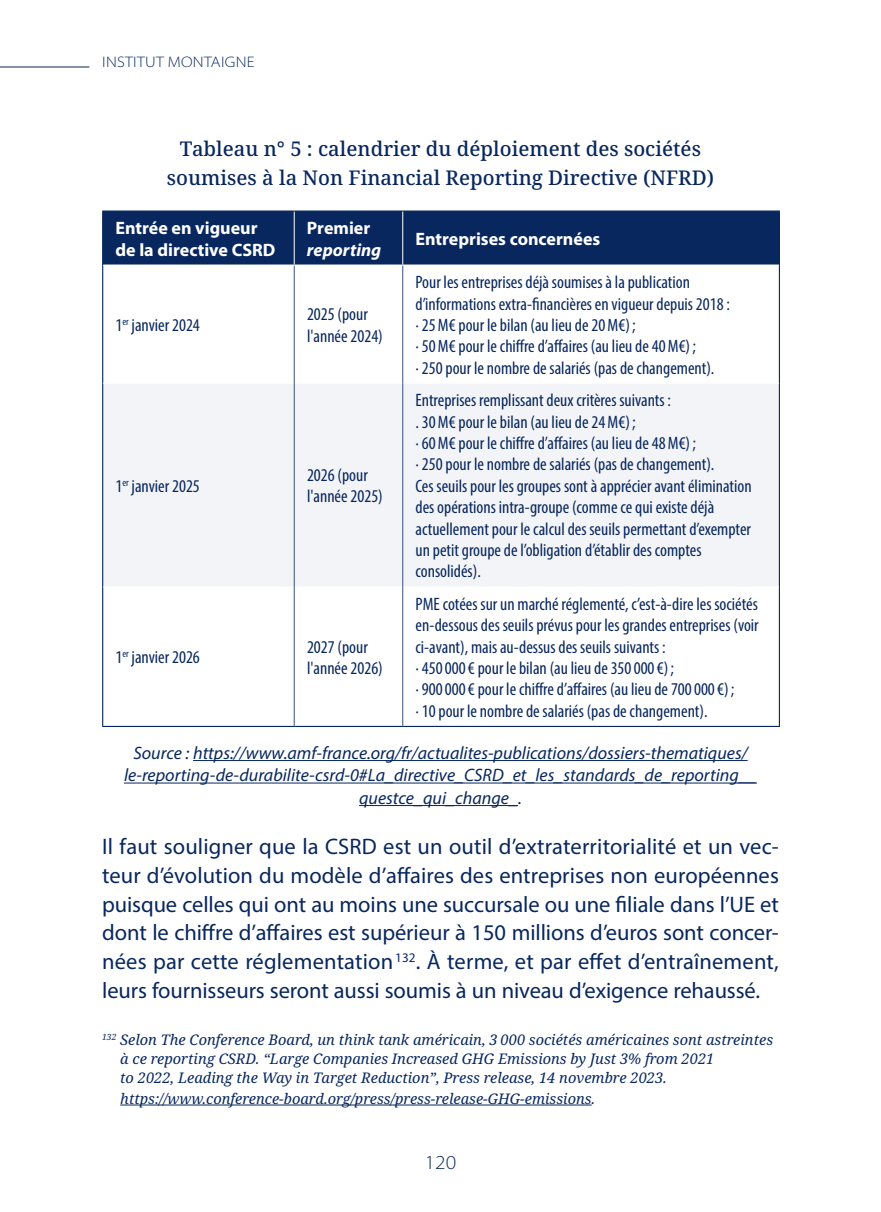
<style>
.page{position:relative;width:881px;height:1212px;background:#fff}
.page>*{position:absolute;margin:0;border:0;box-sizing:border-box;transform-origin:0 0}
.t1{font:22.5px/28.8px "Myriad Pro";letter-spacing:-.005em;color:#08275e;text-align:justify}
.t2{font:500 20.25px/28.8px "Noto Serif";color:#08275e;text-align:center}
.t3{font:300 semi-expanded 19.8px "Myriad Pro";color:#08275e}
.t4{font:condensed 18px/21.4px "Myriad Pro";color:#08275e}
.t5{font:italic 18px/22.5px "Myriad Pro";color:#08275e;text-align:center}
.t6{font:700 18px/21.4px "Myriad Pro";color:#fff}
.t7{font:italic 700 18px "Myriad Pro";color:#fff}
.t8{font:300 semi-expanded 15.3px "Myriad Pro";letter-spacing:.02em;color:#08275e}
.t9{font:italic 14.62px/19.6px "Noto Serif";color:#08275e}
</style>
<div class="page">
<hr style="left:0;top:67px;width:89px;height:1px;background:#08275e">
<div style="left:103px;top:212px;width:675px;height:52px;background:#08275e"></div>
<svg style="left:103px;top:266px;width:675px;height:460px"></svg>
<div style="left:103px;top:384px;width:675px;height:202px;background:#f3f4f7"></div>
<hr style="left:102px;top:210px;width:192px;height:2px;background:#08275e">
<hr style="left:102px;top:212px;width:1px;height:53px;background:#08275e">
<hr style="left:294px;top:210px;width:108px;height:2px;background:#08275e">
<hr style="left:402px;top:210px;width:377px;height:2px;background:#08275e">
<hr style="left:778px;top:212px;width:1px;height:53px;background:#08275e">
<hr style="left:102px;top:265px;width:1px;height:118px;background:#08275e">
<hr style="left:778px;top:265px;width:1px;height:118px;background:#08275e">
<hr style="left:102px;top:383px;width:1px;height:204px;background:#08275e">
<hr style="left:778px;top:383px;width:1px;height:204px;background:#08275e">
<hr style="left:102px;top:587px;width:1px;height:139px;background:#08275e">
<hr style="left:778px;top:587px;width:1px;height:139px;background:#08275e">
<hr style="left:102px;top:726px;width:192px;height:1px;background:#08275e">
<hr style="left:294px;top:726px;width:108px;height:1px;background:#08275e">
<hr style="left:402px;top:726px;width:377px;height:1px;background:#08275e">
<hr style="left:103px;top:383px;width:191px;height:1px;background:#fff">
<hr style="left:294px;top:383px;width:108px;height:1px;background:#fff">
<hr style="left:403px;top:383px;width:375px;height:1px;background:#fff">
<hr style="left:103px;top:586px;width:191px;height:1px;background:#fff">
<hr style="left:294px;top:586px;width:108px;height:1px;background:#fff">
<hr style="left:403px;top:586px;width:375px;height:1px;background:#fff">
<hr style="left:294px;top:266px;width:1px;height:117px;background:#39527e">
<hr style="left:402px;top:266px;width:1px;height:117px;background:#39527e">
<hr style="left:294px;top:383px;width:1px;height:204px;background:#39527e">
<hr style="left:402px;top:383px;width:1px;height:204px;background:#39527e">
<hr style="left:294px;top:587px;width:1px;height:139px;background:#39527e">
<hr style="left:402px;top:587px;width:1px;height:139px;background:#39527e">
<hr style="left:294px;top:212px;width:1px;height:52px;background:#fff">
<hr style="left:402px;top:212px;width:1px;height:52px;background:#fff">
<hr style="left:193px;top:760px;width:554px;height:1px;background:#08275e">
<hr style="left:124px;top:782px;width:632px;height:1px;background:#08275e">
<hr style="left:359px;top:805px;width:159px;height:1px;background:#08275e">
<hr style="left:120px;top:1104px;width:471px;height:1px;background:#08275e">
<p class="t8" style="left:102px;top:53px;width:154px">INSTITUT MONTAIGNE</p>
<p class="t2" style="left:167px;top:135px;width:548px">Tableau n° 5 : calendrier du déploiement des sociétés soumises à la Non Financial Reporting Directive (NFRD)</p>
<p class="t6" style="left:115px;top:217px;width:161px">Entrée en vigueur de la directive CSRD</p>
<p class="t6" style="left:307px;top:217px;width:65px">Premier</p>
<p class="t7" style="left:307px;top:238px;width:76px">reporting</p>
<p class="t4" style="left:115px;top:314px;width:86px">1<sup>er</sup> janvier 2024</p>
<p class="t4" style="left:307px;top:303px;width:77px">2025 (pour l'année 2024)</p>
<p class="t4" style="left:115px;top:475px;width:86px">1<sup>er</sup> janvier 2025</p>
<p class="t4" style="left:307px;top:464px;width:77px">2026 (pour l'année 2025)</p>
<p class="t4" style="left:115px;top:646px;width:86px">1<sup>er</sup> janvier 2026</p>
<p class="t4" style="left:307px;top:636px;width:77px">2027 (pour l'année 2026)</p>
<p class="t6" style="left:415px;top:227px;width:186px">Entreprises concernées</p>
<p class="t4" style="left:415px;top:271px;width:316px">Pour les entreprises déjà soumises à la publication d’informations extra-financières en vigueur depuis 2018 : · 25M€ pour le bilan (au lieu de 20M€);<br>· 50M€ pour le chiffre d’affaires (au lieu de 40M€);<br>· 250 pour le nombre de salariés (pas de changement).</p>
<p class="t4" style="left:415px;top:389px;width:337px">Entreprises remplissant deux critères suivants :<br>. 30M€ pour le bilan (au lieu de 24M€);<br>· 60M€ pour le chiffre d’affaires (au lieu de 48M€);<br>· 250 pour le nombre de salariés (pas de changement).<br>Ces seuils pour les groupes sont à apprécier avant élimination des opérations intra-groupe (comme ce qui existe déjà actuellement pour le calcul des seuils permettant d’exempter un petit groupe de l’obligation d’établir des comptes consolidés).</p>
<p class="t4" style="left:415px;top:593px;width:344px">PME cotées sur un marché réglementé, c’est-à-dire les sociétés en-dessous des seuils prévus pour les grandes entreprises (voir ci-avant), mais au-dessus des seuils suivants :<br>· 450000€ pour le bilan (au lieu de 350000€);<br>· 900000€ pour le chiffre d’affaires (au lieu de 700000€);<br>· 10 pour le nombre de salariés (pas de changement).</p>
<p class="t5" style="left:124px;top:741px;width:634px">Source : https://www.amf-france.org/fr/actualites-publications/dossiers-thematiques/ le-reporting-de-durabilite-csrd-0#La_directive_CSRD_et_les_standards_de_reporting__ questce_qui_change_.</p>
<p class="t1" style="left:102px;top:832px;width:678px">Il faut souligner que la CSRD est un outil d’extraterritorialité et un vec&shy;teur d’évolution du modèle d’affaires des entreprises non européennes puisque celles qui ont au moins une succursale ou une filiale dans l’UE et dont le chiffre d’affaires est supérieur à 150 millions d’euros sont concer&shy;nées par cette réglementation<sup>132</sup>. À terme, et par effet d’entraînement, leurs fournisseurs seront aussi soumis à un niveau d’exigence rehaussé.</p>
<p class="t9" style="left:120px;top:1030px;width:654px;text-indent:-18px"><sup>132</sup> Selon The Conference Board, un think tank américain, 3 000 sociétés américaines sont astreintes à ce reporting CSRD. “Large Companies Increased GHG Emissions by Just 3% from 2021<br>to 2022, Leading the Way in Target Reduction”, Press release, 14 novembre 2023. https://www.conference-board.org/press/press-release-GHG-emissions.</p>
<p class="t3" style="left:424px;top:1151px;width:33px">120</p>
</div>
